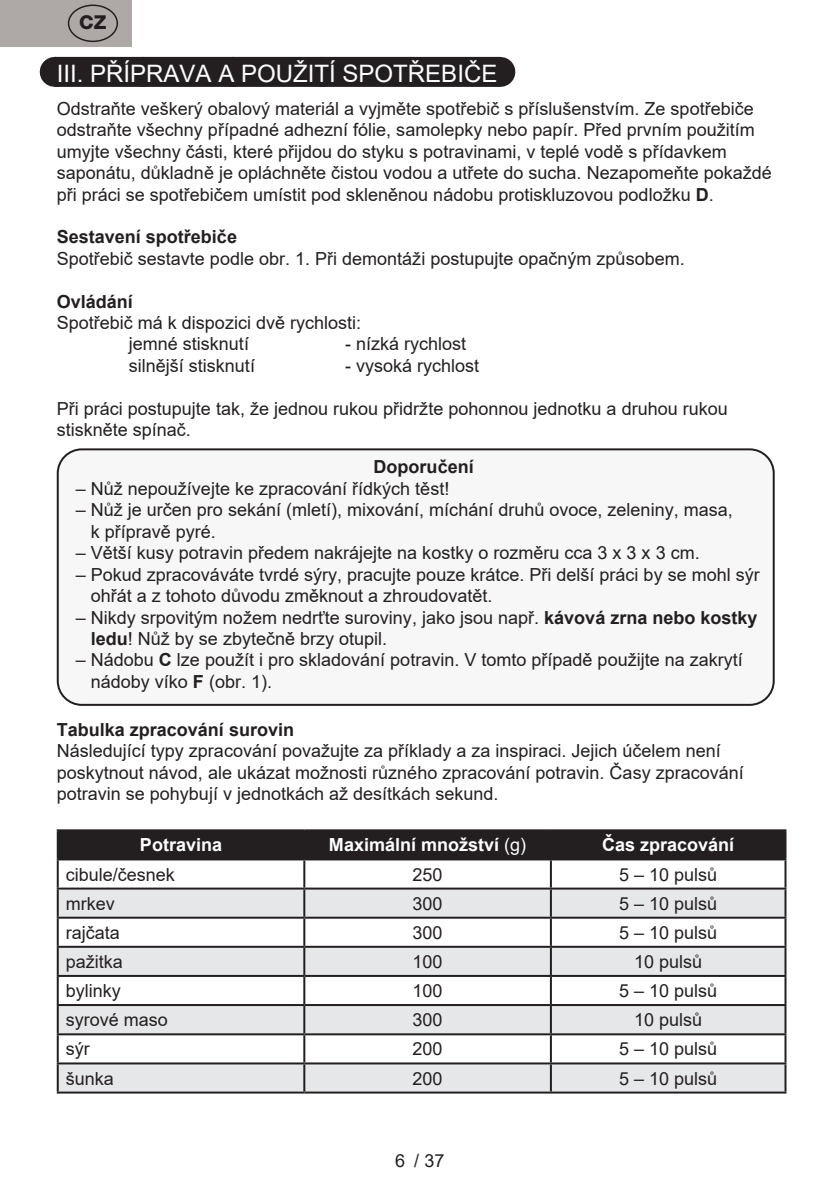
<style>
.page{position:relative;width:840px;height:1191px;background:#fff}
.page>*{position:absolute;margin:0;border:0;box-sizing:border-box;transform-origin:0 0}
.Grafický_nadpis_ETA{font:24px "Arial";color:#fff}
.t1{font:800 19.2px "Helvetica Neue OT";color:#231f20}
.Normální{font:18px/21.4px "Arial";color:#231f20}
.Normální-2{font:700 18px "Arial";color:#231f20}
.Normální-3{font:700 18px "Arial";color:#fff}
.s1{font-weight:700}
.s2{font-weight:400}
</style>
<div class="page">
<div style="left:0;top:0;width:131px;height:47px;background:#aea8a6"></div>
<div style="left:68px;top:5px;width:50px;height:37px;border:1px solid #231f20;border-radius:50%"></div>
<div style="left:55px;top:57px;width:444px;height:30px;background:#231f20"></div>
<svg style="left:147px;top:86px;width:307px;height:1px"></svg>
<hr style="left:499px;top:57px;width:1px;height:30px;background:#231f20">
<div style="left:58px;top:449px;width:715px;height:256px;background:#f7f7f8;border-radius:24px"></div>
<div style="left:57px;top:448px;width:717px;height:258px;border:2px solid #231f20;border-radius:24px"></div>
<div style="left:59px;top:831px;width:725px;height:27px;background:#231f20"></div>
<svg style="left:59px;top:889px;width:725px;height:202px;fill:#e6e7e9"></svg>
<hr style="left:57px;top:829px;width:247px;height:2px;background:#231f20">
<hr style="left:57px;top:831px;width:2px;height:27px;background:#231f20">
<hr style="left:304px;top:829px;width:246px;height:2px;background:#231f20">
<hr style="left:303px;top:831px;width:2px;height:27px;background:#231f20">
<hr style="left:550px;top:829px;width:236px;height:2px;background:#231f20">
<hr style="left:549px;top:831px;width:2px;height:27px;background:#231f20">
<hr style="left:784px;top:831px;width:2px;height:27px;background:#231f20">
<hr style="left:57px;top:858px;width:247px;height:2px;background:#231f20">
<hr style="left:57px;top:860px;width:2px;height:27px;background:#231f20">
<hr style="left:304px;top:858px;width:246px;height:2px;background:#231f20">
<hr style="left:303px;top:860px;width:2px;height:27px;background:#231f20">
<hr style="left:550px;top:858px;width:236px;height:2px;background:#231f20">
<hr style="left:549px;top:860px;width:2px;height:27px;background:#231f20">
<hr style="left:784px;top:860px;width:2px;height:27px;background:#231f20">
<hr style="left:57px;top:887px;width:247px;height:2px;background:#231f20">
<hr style="left:57px;top:889px;width:2px;height:27px;background:#231f20">
<hr style="left:304px;top:887px;width:246px;height:2px;background:#231f20">
<hr style="left:303px;top:889px;width:2px;height:27px;background:#231f20">
<hr style="left:550px;top:887px;width:236px;height:2px;background:#231f20">
<hr style="left:549px;top:889px;width:2px;height:27px;background:#231f20">
<hr style="left:784px;top:889px;width:2px;height:27px;background:#231f20">
<hr style="left:57px;top:916px;width:247px;height:2px;background:#231f20">
<hr style="left:57px;top:918px;width:2px;height:27px;background:#231f20">
<hr style="left:304px;top:916px;width:246px;height:2px;background:#231f20">
<hr style="left:303px;top:918px;width:2px;height:27px;background:#231f20">
<hr style="left:550px;top:916px;width:236px;height:2px;background:#231f20">
<hr style="left:549px;top:918px;width:2px;height:27px;background:#231f20">
<hr style="left:784px;top:918px;width:2px;height:27px;background:#231f20">
<hr style="left:57px;top:945px;width:247px;height:2px;background:#231f20">
<hr style="left:57px;top:947px;width:2px;height:28px;background:#231f20">
<hr style="left:304px;top:945px;width:246px;height:2px;background:#231f20">
<hr style="left:303px;top:947px;width:2px;height:28px;background:#231f20">
<hr style="left:550px;top:945px;width:236px;height:2px;background:#231f20">
<hr style="left:549px;top:947px;width:2px;height:28px;background:#231f20">
<hr style="left:784px;top:947px;width:2px;height:28px;background:#231f20">
<hr style="left:57px;top:975px;width:247px;height:2px;background:#231f20">
<hr style="left:57px;top:977px;width:2px;height:27px;background:#231f20">
<hr style="left:304px;top:975px;width:246px;height:2px;background:#231f20">
<hr style="left:303px;top:977px;width:2px;height:27px;background:#231f20">
<hr style="left:550px;top:975px;width:236px;height:2px;background:#231f20">
<hr style="left:549px;top:977px;width:2px;height:27px;background:#231f20">
<hr style="left:784px;top:977px;width:2px;height:27px;background:#231f20">
<hr style="left:57px;top:1004px;width:247px;height:2px;background:#231f20">
<hr style="left:57px;top:1006px;width:2px;height:27px;background:#231f20">
<hr style="left:304px;top:1004px;width:246px;height:2px;background:#231f20">
<hr style="left:303px;top:1006px;width:2px;height:27px;background:#231f20">
<hr style="left:550px;top:1004px;width:236px;height:2px;background:#231f20">
<hr style="left:549px;top:1006px;width:2px;height:27px;background:#231f20">
<hr style="left:784px;top:1006px;width:2px;height:27px;background:#231f20">
<hr style="left:57px;top:1033px;width:247px;height:2px;background:#231f20">
<hr style="left:57px;top:1035px;width:2px;height:27px;background:#231f20">
<hr style="left:304px;top:1033px;width:246px;height:2px;background:#231f20">
<hr style="left:303px;top:1035px;width:2px;height:27px;background:#231f20">
<hr style="left:550px;top:1033px;width:236px;height:2px;background:#231f20">
<hr style="left:549px;top:1035px;width:2px;height:27px;background:#231f20">
<hr style="left:784px;top:1035px;width:2px;height:27px;background:#231f20">
<hr style="left:57px;top:1062px;width:247px;height:2px;background:#231f20">
<hr style="left:57px;top:1064px;width:2px;height:27px;background:#231f20">
<hr style="left:304px;top:1062px;width:246px;height:2px;background:#231f20">
<hr style="left:303px;top:1064px;width:2px;height:27px;background:#231f20">
<hr style="left:550px;top:1062px;width:236px;height:2px;background:#231f20">
<hr style="left:549px;top:1064px;width:2px;height:27px;background:#231f20">
<hr style="left:784px;top:1064px;width:2px;height:27px;background:#231f20">
<hr style="left:57px;top:1091px;width:247px;height:2px;background:#231f20">
<hr style="left:304px;top:1091px;width:246px;height:2px;background:#231f20">
<hr style="left:550px;top:1091px;width:236px;height:2px;background:#231f20">
<p class="t1" style="left:79px;top:11px;width:29px">CZ</p>
<p class="Grafický_nadpis_ETA" style="left:57px;top:57px;width:442px">III. PŘÍPRAVA A POUŽITÍ SPOTŘEBIČE</p>
<p class="Normální" style="left:57px;top:98px;width:716px">Odstraňte veškerý obalový materiál a vyjměte spotřebič s příslušenstvím. Ze spotřebiče odstraňte všechny případné adhezní fólie, samolepky nebo papír. Před prvním použitím umyjte všechny části, které přijdou do styku s potravinami, v teplé vodě s přídavkem saponátu, důkladně je opláchněte čistou vodou a utřete do sucha. Nezapomeňte pokaždé při práci se spotřebičem umístit pod skleněnou nádobu protiskluzovou podložku <span class="s1">D</span>.</p>
<p class="Normální-2" style="left:57px;top:224px;width:182px">Sestavení spotřebiče</p>
<p class="Normální" style="left:57px;top:248px;width:629px">Spotřebič sestavte podle obr. 1. Při demontáži postupujte opačným způsobem.</p>
<p class="Normální-2" style="left:57px;top:288px;width:78px">Ovládání</p>
<p class="Normální" style="left:57px;top:312px;width:306px">Spotřebič má k dispozici dvě rychlosti:</p>
<p class="Normální" style="left:129px;top:333px;width:122px">jemné stisknutí</p>
<p class="Normální" style="left:345px;top:333px;width:123px">- nízká rychlost</p>
<p class="Normální" style="left:129px;top:355px;width:128px">silnější stisknutí</p>
<p class="Normální" style="left:345px;top:355px;width:136px">- vysoká rychlost</p>
<p class="Normální" style="left:57px;top:397px;width:672px">Při práci postupujte tak, že jednou rukou přidržte pohonnou jednotku a druhou rukou stiskněte spínač.</p>
<p class="Normální-2" style="left:373px;top:453px;width:102px">Doporučení</p>
<p class="Normální" style="left:76px;top:477px;width:375px">– Nůž nepoužívejte ke zpracování řídkých těst!</p>
<p class="Normální" style="left:91px;top:498px;width:643px;line-height:22px;text-indent:-15px">– Nůž je určen pro sekání (mletí), mixování, míchání druhů ovoce, zeleniny, masa, k přípravě pyré.</p>
<p class="Normální" style="left:76px;top:542px;width:625px">– Větší kusy potravin předem nakrájejte na kostky o rozměru cca 3 x 3 x 3 cm.</p>
<p class="Normální" style="left:91px;top:563px;width:670px;text-indent:-15px">– Pokud zpracováváte tvrdé sýry, pracujte pouze krátce. Při delší práci by se mohl sýr ohřát a z tohoto důvodu změknout a zhroudovatět.</p>
<p class="Normální" style="left:91px;top:606px;width:668px;text-indent:-15px">– Nikdy srpovitým nožem nedrťte suroviny, jako jsou např. <span class="s1">kávová zrna nebo kostky ledu</span>! Nůž by se zbytečně brzy otupil.</p>
<p class="Normální" style="left:91px;top:649px;width:653px;text-indent:-15px">– Nádobu <span class="s1">C</span> lze použít i pro skladování potravin. V tomto případě použijte na zakrytí nádoby víko <span class="s1">F</span> (obr. 1).</p>
<p class="Normální-2" style="left:57px;top:716px;width:239px">Tabulka zpracování surovin</p>
<p class="Normální" style="left:57px;top:740px;width:688px">Následující typy zpracování považujte za příklady a za inspiraci. Jejich účelem není poskytnout návod, ale ukázat možnosti různého zpracování potravin. Časy zpracování potravin se pohybují v jednotkách až desítkách sekund.</p>
<p class="Normální-3" style="left:140px;top:832px;width:84px">Potravina</p>
<p class="Normální-3" style="left:329px;top:832px;width:199px">Maximální množství <span class="s2">(g)</span></p>
<p class="Normální-3" style="left:601px;top:832px;width:134px">Čas zpracování</p>
<p class="Normální" style="left:66px;top:863px;width:111px">cibule/česnek</p>
<p class="Normální" style="left:412px;top:863px;width:32px">250</p>
<p class="Normální" style="left:618px;top:863px;width:100px">5 – 10 pulsů</p>
<p class="Normální" style="left:66px;top:892px;width:50px">mrkev</p>
<p class="Normální" style="left:412px;top:892px;width:32px">300</p>
<p class="Normální" style="left:618px;top:892px;width:100px">5 – 10 pulsů</p>
<p class="Normální" style="left:66px;top:921px;width:56px">rajčata</p>
<p class="Normální" style="left:412px;top:921px;width:32px">300</p>
<p class="Normální" style="left:618px;top:921px;width:100px">5 – 10 pulsů</p>
<p class="Normální" style="left:66px;top:950px;width:59px">pažitka</p>
<p class="Normální" style="left:412px;top:950px;width:32px">100</p>
<p class="Normální" style="left:633px;top:950px;width:70px">10 pulsů</p>
<p class="Normální" style="left:66px;top:980px;width:57px">bylinky</p>
<p class="Normální" style="left:412px;top:980px;width:32px">100</p>
<p class="Normální" style="left:618px;top:980px;width:100px">5 – 10 pulsů</p>
<p class="Normální" style="left:66px;top:1009px;width:104px">syrové maso</p>
<p class="Normální" style="left:412px;top:1009px;width:32px">300</p>
<p class="Normální" style="left:633px;top:1009px;width:70px">10 pulsů</p>
<p class="Normální" style="left:66px;top:1038px;width:25px">sýr</p>
<p class="Normální" style="left:412px;top:1038px;width:32px">200</p>
<p class="Normální" style="left:618px;top:1038px;width:100px">5 – 10 pulsů</p>
<p class="Normální" style="left:66px;top:1067px;width:50px">šunka</p>
<p class="Normální" style="left:412px;top:1067px;width:32px">200</p>
<p class="Normální" style="left:618px;top:1067px;width:100px">5 – 10 pulsů</p>
<p class="Normální" style="left:395px;top:1150px;width:51px">6 / 37</p>
</div>
